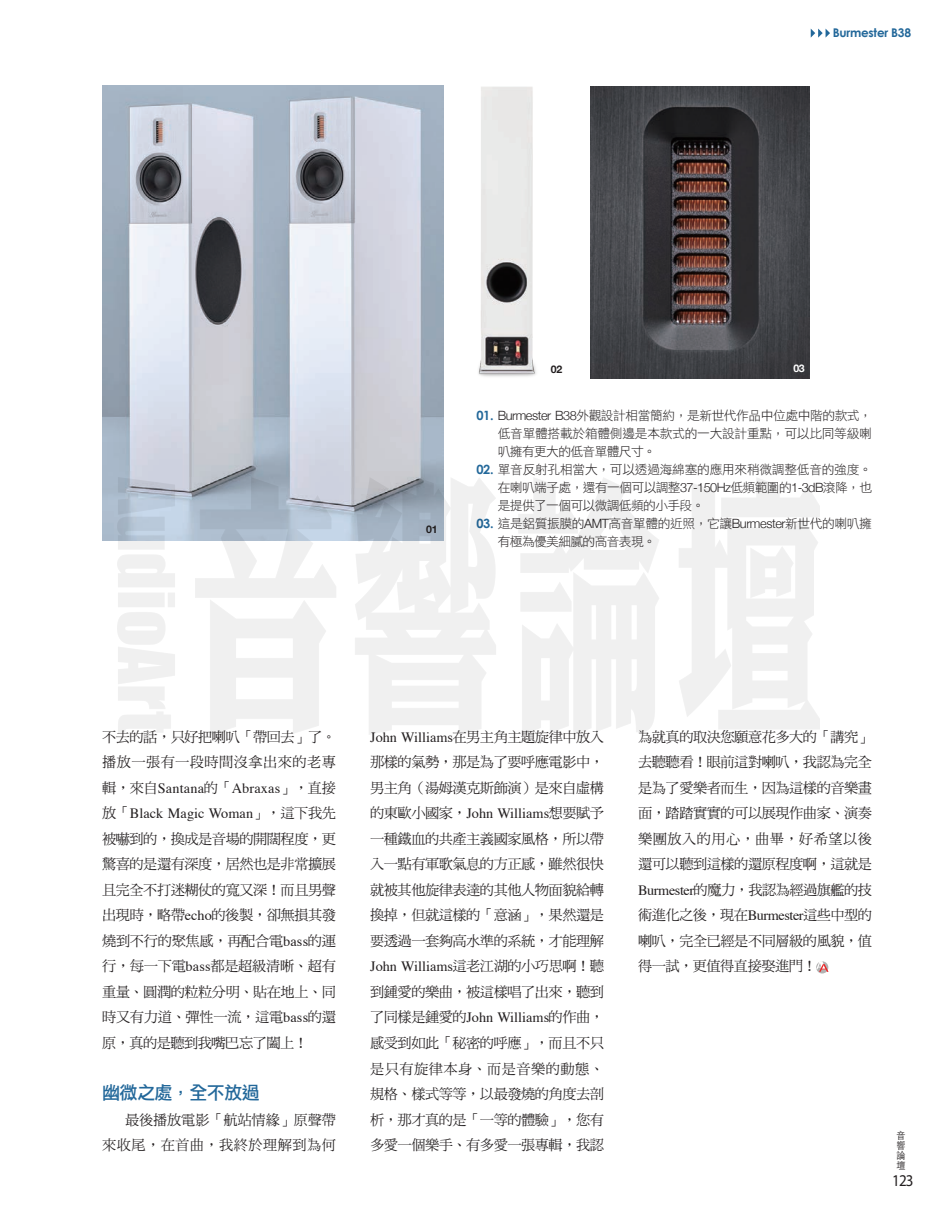
<style>
.page{position:relative;width:936px;height:1212px;background:#fff}
.page>*{position:absolute;margin:0;border:0;box-sizing:border-box;transform-origin:0 0}
.t1{font:18px "DF Li Hei Std W5";letter-spacing:-.03em;color:#23689a}
.t2{font:16.5px "Myriad Pro";color:#231f20;scale:.91 1}
.t3{font:14.25px/25.5px "DF Ming Std W5";letter-spacing:-.035em;color:#231f20;text-align:justify}
.t4{font:14.25px/25.5px "Times";color:#231f20}
.t5{font:14.25px/25.5px "DF Ming Std W5";letter-spacing:.025em;color:#231f20}
.t6{font:12.75px/18px "DF Li Hei Std W3";letter-spacing:-.035em;color:#231f20;text-align:justify}
.t7{font:700 12px "Century Gothic";letter-spacing:-.02em;color:#23689a}
.t8{font:700 10.5px "Helvetica Neue";color:#231f20}
.t9{font:700 10.5px "Helvetica Neue";color:#fff}
.t10{font:300 9.9px/10.2px "ST Heiti TC";color:#231f20;text-align:justify;scale:.91 1}
.s1{font-family:"Century Gothic";font-weight:700;color:#23689a}
.s2{font-family:"Helvetica Neue";font-weight:300}
.s3{font-family:"DF Ming Std W5"}
.s4{font-family:"Times"}
</style>
<div class="page">
<div style="left:816px;top:961px;width:12px;height:12px;background:#b2b2b2;border-radius:50%"></div>
<svg style="left:816px;top:961px;width:12px;height:11px"></svg>
<img style="left:102px;top:85px;width:342px;height:455px">
<img style="left:478px;top:86px;width:58px;height:291px">
<img style="left:590px;top:87px;width:220px;height:292px">
<svg style="left:810px;top:29px;width:20px;height:9px"></svg>
<img style="left:117px;top:478px;width:702px;height:256px">
<p class="t7" style="left:832px;top:26px;width:80px">Burmester B38</p>
<p class="t8" style="left:426px;top:521px;width:13px">01</p>
<p class="t8" style="left:551px;top:361px;width:13px">02</p>
<p class="t9" style="left:793px;top:360px;width:13px">03</p>
<p class="t6" style="left:497px;top:406px;width:376px;text-indent:-21px"><span class="s1">01.</span> <span class="s2">Burmester B38</span>外觀設計相當簡約，是新世代作品中位處中階的款式，低音單體搭載於箱體側邊是本款式的一大設計重點，可以比同等級喇叭擁有更大的低音單體尺寸。</p>
<p class="t6" style="left:497px;top:460px;width:376px;text-indent:-21px"><span class="s1">02.</span> 單音反射孔相當大，可以透過海綿塞的應用來稍微調整低音的強度。在喇叭端子處，還有一個可以調整<span class="s2">37-150Hz</span>低頻範圍的<span class="s2">1-3dB</span>滾降，也是提供了一個可以微調低頻的小手段。</p>
<p class="t6" style="left:497px;top:514px;width:376px;text-indent:-21px"><span class="s1">03.</span> 這是鋁質振膜的<span class="s2">AMT</span>高音單體的近照，它讓<span class="s2">Burmester</span>新世代的喇叭擁有極為優美細膩的高音表現。</p>
<p class="t5" style="left:102px;top:724px;width:235px">不去的話，只好把喇叭「帶回去」了。播放一張有一段時間沒拿出來的老專</p>
<p class="t4" style="left:102px;top:774px;width:235px"><span class="s3">輯，來自</span>Santana<span class="s3">的「</span>Abraxas<span class="s3">」，直接放「</span>Black Magic Woman<span class="s3">」，這下我先</span></p>
<p class="t3" style="left:102px;top:826px;width:235px">被嚇到的，換成是音場的開闊程度，更驚喜的是還有深度，居然也是非常擴展且完全不打迷糊仗的寬又深！而且男聲出現時，略帶<span class="s4">echo</span>的後製，卻無損其發燒到不行的聚焦感，再配合電<span class="s4">bass</span>的運行，每一下電<span class="s4">bass</span>都是超級清晰、超有重量、圓潤的粒粒分明、貼在地上、同時又有力道、彈性一流，這電<span class="s4">bass</span>的還原，真的是聽到我嘴巴忘了闔上！</p>
<p class="t1" style="left:102px;top:1083px;width:159px">幽微之處，全不放過</p>
<p class="t5" style="left:102px;top:1106px;width:235px;text-align:right">最後播放電影「航站情緣」原聲帶<br>來收尾，在首曲，我終於理解到為何</p>
<p class="t4" style="left:370px;top:723px;width:235px">John Williams<span class="s3">在男主角主題旋律中放入</span></p>
<p class="t3" style="left:370px;top:749px;width:235px">那樣的氣勢，那是為了要呼應電影中，男主角（湯姆漢克斯飾演）是來自虛構</p>
<p class="t4" style="left:370px;top:800px;width:235px"><span class="s3">的東歐小國家，</span>John Williams<span class="s3">想要賦予</span></p>
<p class="t3" style="left:370px;top:826px;width:235px">一種鐵血的共產主義國家風格，所以帶入一點有軍歌氣息的方正感，雖然很快就被其他旋律表達的其他人物面貌給轉換掉，但就這樣的「意涵」，果然還是要透過一套夠高水準的系統，才能理解</p>
<p class="t4" style="left:370px;top:953px;width:235px">John Williams<span class="s3">這老江湖的小巧思啊！聽</span></p>
<p class="t3" style="left:370px;top:979px;width:235px">到鍾愛的樂曲，被這樣唱了出來，聽到</p>
<p class="t4" style="left:370px;top:1004px;width:235px"><span class="s3">了同樣是鍾愛的</span>John Williams<span class="s3">的作曲，</span></p>
<p class="t3" style="left:370px;top:1030px;width:235px">感受到如此「秘密的呼應」，而且不只是只有旋律本身、而是音樂的動態、規格、樣式等等，以最發燒的角度去剖析，那才真的是「一等的體驗」，您有多愛一個樂手、有多愛一張專輯，我認</p>
<p class="t3" style="left:638px;top:724px;width:235px">為就真的取決您願意花多大的「講究」去聽聽看！眼前這對喇叭，我認為完全是為了愛樂者而生，因為這樣的音樂畫面，踏踏實實的可以展現作曲家、演奏樂團放入的用心，曲畢，好希望以後還可以聽到這樣的還原程度啊，這就是<span class="s4">Burmester</span>的魔力，我認為經過旗艦的技術進化之後，現在<span class="s4">Burmester</span>這些中型的喇叭，完全已經是不同層級的風貌，值得一試，更值得直接娶進門！</p>
<p class="t10" style="left:896px;top:1129px;width:11px">音響論壇</p>
<p class="t2" style="left:892px;top:1170px;width:25px">123</p>
</div>
